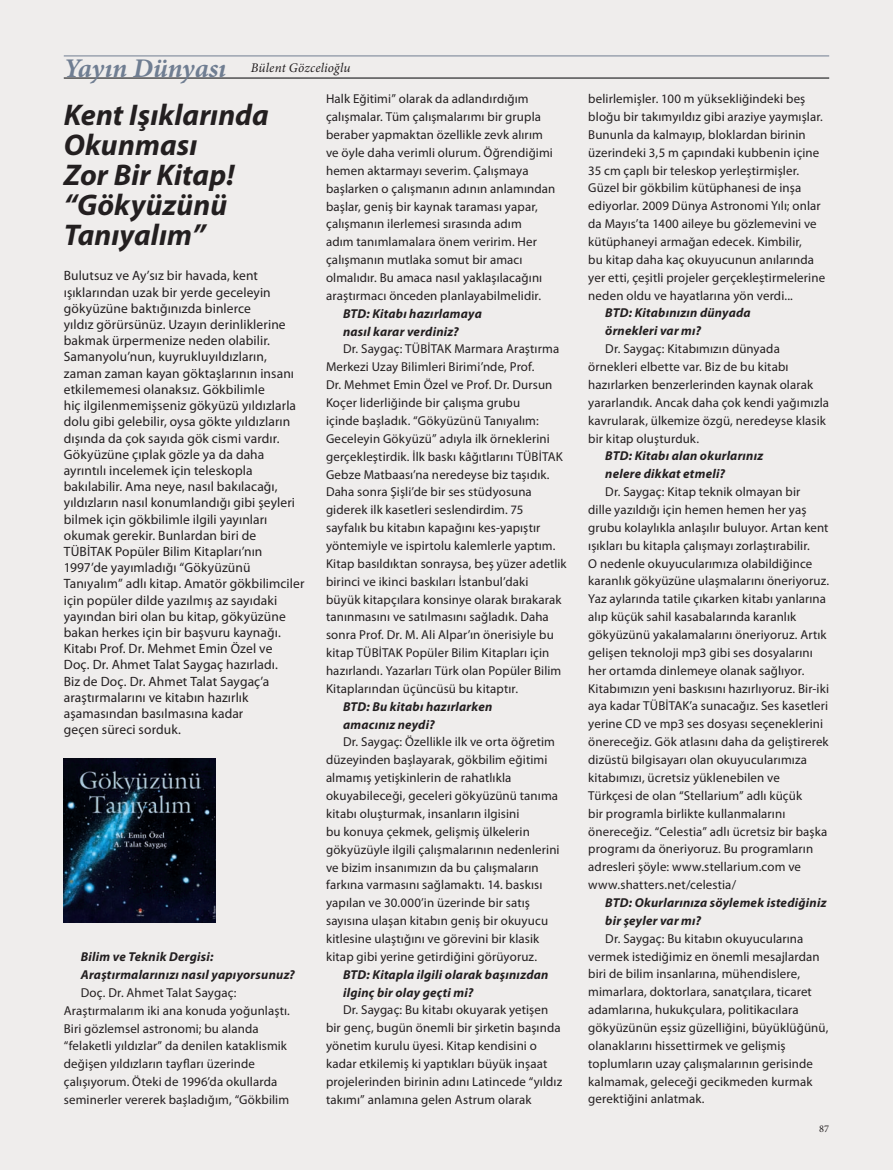
<style>
.page{position:relative;width:893px;height:1170px;background:#fff}
.page>*{position:absolute;margin:0;border:0;box-sizing:border-box;transform-origin:0 0}
.t1{font:italic 700 30px/30px "Myriad Pro";letter-spacing:.005em;color:#231f20}
.t2{font:13.5px/16.2px "Myriad Pro";letter-spacing:.01em;color:#231f20}
.t3{font:italic 13.2px "Minion Pro";letter-spacing:.01em;color:#231f20}
.t4{font:12.9px/17.9px "Myriad Pro";letter-spacing:.01em;color:#231f20}
.t5{font:italic 700 12.9px/17.9px "Myriad Pro";letter-spacing:.02em;color:#231f20}
.t6{font:10.35px "Minion Pro";color:#231f20}
.s1{font-weight:700;font-size:27px;color:#707e92}
</style>
<div class="page">
<div style="left:0;top:0;width:893px;height:1169px;background:#efedec"></div>
<hr style="left:64px;top:78px;width:765px;height:1px;background:#000103">
<hr style="left:64px;top:56px;width:765px;height:1px;background:#707e92">
<img style="left:64px;top:758px;width:152px;height:163px">
<p class="t3" style="left:64px;top:63px;width:288px"><span class="s1">Yayın Dünyası</span> Bülent Gözcelioğlu</p>
<h1 class="t1" style="left:64px;top:102px;width:206px">Kent Işıklarında<br>Okunması<br>Zor Bir Kitap! “Gökyüzünü<br>Tanıyalım”</h1>
<p class="t2" style="left:64px;top:269px;width:242px">Bulutsuz ve Ay’sız bir havada, kent ışıklarından uzak bir yerde geceleyin gökyüzüne baktığınızda binlerce<br>yıldız görürsünüz. Uzayın derinliklerine bakmak ürpermenize neden olabilir.<br>Samanyolu’nun, kuyrukluyıldızların, zaman zaman kayan göktaşlarının insanı etkilememesi olanaksız. Gökbilimle<br>hiç ilgilenmemişseniz gökyüzü yıldızlarla dolu gibi gelebilir, oysa gökte yıldızların dışında da çok sayıda gök cismi vardır.<br>Gökyüzüne çıplak gözle ya da daha ayrıntılı incelemek için teleskopla bakılabilir. Ama neye, nasıl bakılacağı, yıldızların nasıl konumlandığı gibi şeyleri bilmek için gökbilimle ilgili yayınları okumak gerekir. Bunlardan biri de TÜBİTAK Popüler Bilim Kitapları’nın 1997’de yayımladığı “Gökyüzünü Tanıyalım” adlı kitap. Amatör gökbilimciler için popüler dilde yazılmış az sayıdaki yayından biri olan bu kitap, gökyüzüne bakan herkes için bir başvuru kaynağı.<br>Kitabı Prof. Dr. Mehmet Emin Özel ve<br>Doç. Dr. Ahmet Talat Saygaç hazırladı.<br>Biz de Doç. Dr. Ahmet Talat Saygaç’a araştırmalarını ve kitabın hazırlık aşamasından basılmasına kadar<br>geçen süreci sorduk.</p>
<p class="t4" style="left:326px;top:91px;width:231px">Halk Eğitimi” olarak da adlandırdığım çalışmalar. Tüm çalışmalarımı bir grupla beraber yapmaktan özellikle zevk alırım ve öyle daha verimli olurum. Öğrendiğimi hemen aktarmayı severim. Çalışmaya başlarken o çalışmanın adının anlamından başlar, geniş bir kaynak taraması yapar, çalışmanın ilerlemesi sırasında adım<br>adım tanımlamalara önem veririm. Her çalışmanın mutlaka somut bir amacı olmalıdır. Bu amaca nasıl yaklaşılacağını araştırmacı önceden planlayabilmelidir.</p>
<p class="t5" style="left:343px;top:305px;width:140px">BTD: Kitabı hazırlamaya nasıl karar verdiniz?</p>
<p class="t4" style="left:326px;top:341px;width:242px;text-indent:17px">Dr. Saygaç: TÜBİTAK Marmara Araştırma Merkezi Uzay Bilimleri Birimi’nde, Prof.<br>Dr. Mehmet Emin Özel ve Prof. Dr. Dursun Koçer liderliğinde bir çalışma grubu<br>içinde başladık. “Gökyüzünü Tanıyalım:<br>Geceleyin Gökyüzü” adıyla ilk örneklerini gerçekleştirdik. İlk baskı kâğıtlarını TÜBİTAK Gebze Matbaası’na neredeyse biz taşıdık.<br>Daha sonra Şişli’de bir ses stüdyosuna giderek ilk kasetleri seslendirdim. 75 sayfalık bu kitabın kapağını kes-yapıştır yöntemiyle ve ispirtolu kalemlerle yaptım.<br>Kitap basıldıktan sonraysa, beş yüzer adetlik birinci ve ikinci baskıları İstanbul’daki<br>büyük kitapçılara konsinye olarak bırakarak tanınmasını ve satılmasını sağladık. Daha sonra Prof. Dr. M. Ali Alpar’ın önerisiyle bu kitap TÜBİTAK Popüler Bilim Kitapları için hazırlandı. Yazarları Türk olan Popüler Bilim Kitaplarından üçüncüsü bu kitaptır.</p>
<p class="t5" style="left:343px;top:698px;width:151px">BTD: Bu kitabı hazırlarken amacınız neydi?</p>
<p class="t4" style="left:326px;top:734px;width:235px;text-indent:17px">Dr. Saygaç: Özellikle ilk ve orta öğretim düzeyinden başlayarak, gökbilim eğitimi almamış yetişkinlerin de rahatlıkla okuyabileceği, geceleri gökyüzünü tanıma kitabı oluşturmak, insanların ilgisini<br>bu konuya çekmek, gelişmiş ülkelerin gökyüzüyle ilgili çalışmalarının nedenlerini ve bizim insanımızın da bu çalışmaların farkına varmasını sağlamaktı. 14. baskısı yapılan ve 30.000’in üzerinde bir satış sayısına ulaşan kitabın geniş bir okuyucu kitlesine ulaştığını ve görevini bir klasik kitap gibi yerine getirdiğini görüyoruz.</p>
<p class="t5" style="left:343px;top:966px;width:207px">BTD: Kitapla ilgili olarak başınızdan ilginç bir olay geçti mi?</p>
<p class="t4" style="left:326px;top:1002px;width:238px;text-indent:17px">Dr. Saygaç: Bu kitabı okuyarak yetişen bir genç, bugün önemli bir şirketin başında yönetim kurulu üyesi. Kitap kendisini o kadar etkilemiş ki yaptıkları büyük inşaat projelerinden birinin adını Latincede “yıldız takımı” anlamına gelen Astrum olarak</p>
<p class="t5" style="left:81px;top:948px;width:216px">Bilim ve Teknik Dergisi:<br>Araştırmalarınızı nasıl yapıyorsunuz?</p>
<p class="t4" style="left:64px;top:984px;width:228px;text-indent:17px">Doç. Dr. Ahmet Talat Saygaç:<br>Araştırmalarım iki ana konuda yoğunlaştı.<br>Biri gözlemsel astronomi; bu alanda “felaketli yıldızlar” da denilen kataklismik değişen yıldızların tayfları üzerinde çalışıyorum. Öteki de 1996’da okullarda seminerler vererek başladığım, “Gökbilim</p>
<p class="t4" style="left:588px;top:91px;width:238px">belirlemişler. 100 m yüksekliğindeki beş bloğu bir takımyıldız gibi araziye yaymışlar.<br>Bununla da kalmayıp, bloklardan birinin üzerindeki 3,5 m çapındaki kubbenin içine 35 cm çaplı bir teleskop yerleştirmişler.<br>Güzel bir gökbilim kütüphanesi de inşa ediyorlar. 2009 Dünya Astronomi Yılı; onlar da Mayıs’ta 1400 aileye bu gözlemevini ve kütüphaneyi armağan edecek. Kimbilir,<br>bu kitap daha kaç okuyucunun anılarında yer etti, çeşitli projeler gerçekleştirmelerine neden oldu ve hayatlarına yön verdi...</p>
<p class="t5" style="left:605px;top:305px;width:147px">BTD: Kitabınızın dünyada örnekleri var mı?</p>
<p class="t4" style="left:588px;top:341px;width:242px;text-indent:17px">Dr. Saygaç: Kitabımızın dünyada örnekleri elbette var. Biz de bu kitabı hazırlarken benzerlerinden kaynak olarak yararlandık. Ancak daha çok kendi yağımızla kavrularak, ülkemize özgü, neredeyse klasik bir kitap oluşturduk.</p>
<p class="t5" style="left:605px;top:448px;width:160px">BTD: Kitabı alan okurlarınız nelere dikkat etmeli?</p>
<p class="t4" style="left:588px;top:484px;width:242px;text-indent:17px">Dr. Saygaç: Kitap teknik olmayan bir<br>dille yazıldığı için hemen hemen her yaş grubu kolaylıkla anlaşılır buluyor. Artan kent ışıkları bu kitapla çalışmayı zorlaştırabilir.<br>O nedenle okuyucularımıza olabildiğince karanlık gökyüzüne ulaşmalarını öneriyoruz.<br>Yaz aylarında tatile çıkarken kitabı yanlarına alıp küçük sahil kasabalarında karanlık gökyüzünü yakalamalarını öneriyoruz. Artık gelişen teknoloji mp3 gibi ses dosyalarını her ortamda dinlemeye olanak sağlıyor.<br>Kitabımızın yeni baskısını hazırlıyoruz. Bir-iki aya kadar TÜBİTAK’a sunacağız. Ses kasetleri yerine CD ve mp3 ses dosyası seçeneklerini önereceğiz. Gök atlasını daha da geliştirerek dizüstü bilgisayarı olan okuyucularımıza kitabımızı, ücretsiz yüklenebilen ve<br>Türkçesi de olan “Stellarium” adlı küçük<br>bir programla birlikte kullanmalarını önereceğiz. “Celestia” adlı ücretsiz bir başka programı da öneriyoruz. Bu programların adresleri şöyle: www.stellarium.com ve www.shatters.net/celestia/</p>
<p class="t5" style="left:605px;top:894px;width:223px">BTD: Okurlarınıza söylemek istediğiniz bir şeyler var mı?</p>
<p class="t4" style="left:588px;top:930px;width:242px;text-indent:17px">Dr. Saygaç: Bu kitabın okuyucularına vermek istediğimiz en önemli mesajlardan biri de bilim insanlarına, mühendislere, mimarlara, doktorlara, sanatçılara, ticaret adamlarına, hukukçulara, politikacılara gökyüzünün eşsiz güzelliğini, büyüklüğünü, olanaklarını hissettirmek ve gelişmiş toplumların uzay çalışmalarının gerisinde kalmamak, geleceği gecikmeden kurmak gerektiğini anlatmak.</p>
<p class="t6" style="left:819px;top:1124px;width:11px">87</p>
</div>
